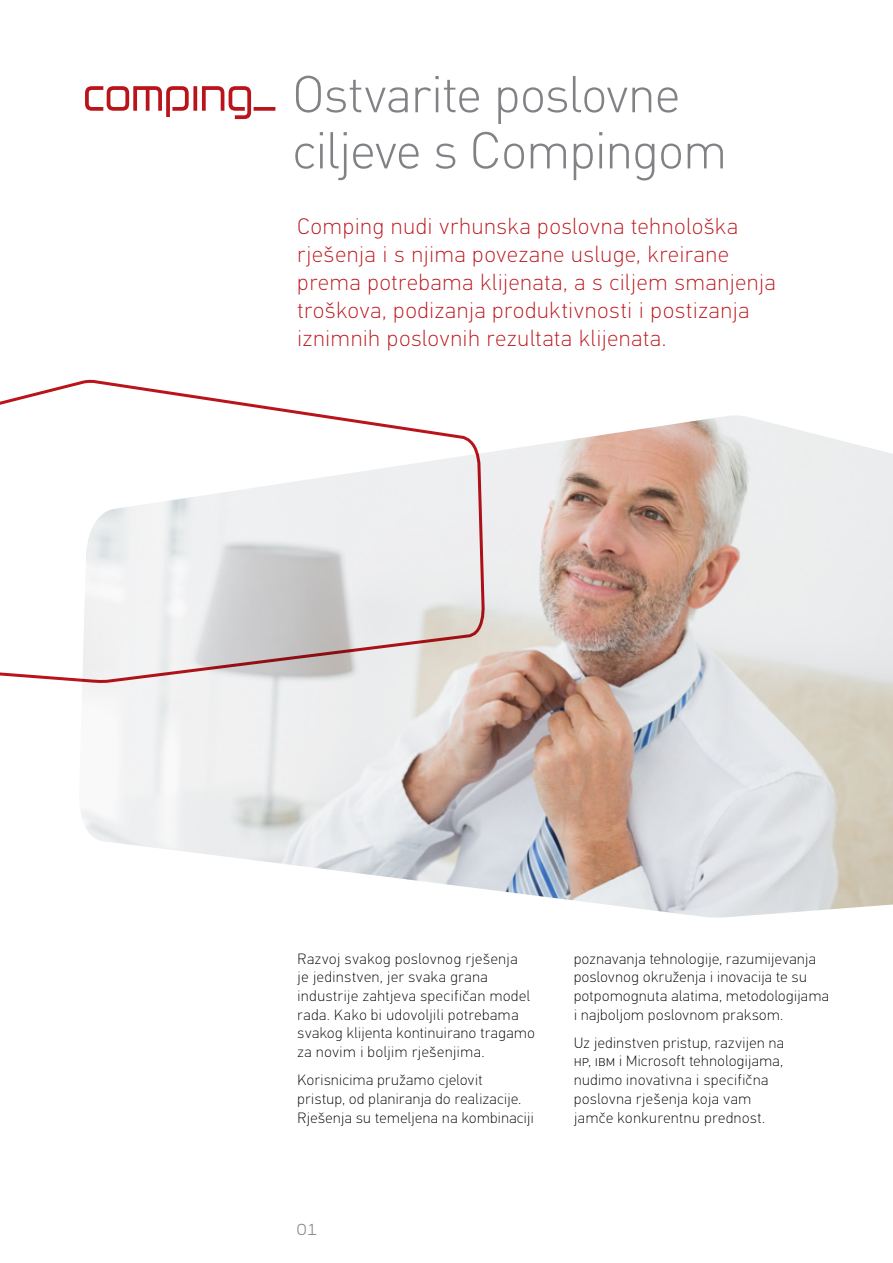
<style>
.page{position:relative;width:893px;height:1263px;background:#fff}
.page>*{position:absolute;margin:0;border:0;box-sizing:border-box;transform-origin:0 0}
.t1{font:300 51px/56.1px "DIN Pro";letter-spacing:-.035em;color:#808285}
.t2{font:100 22.5px/28px "PF Din Text Pro";letter-spacing:.045em;color:#ba131a}
.t3{font:100 22.5px "PF Din Text Pro";color:#808285}
.t4{font:100 15px/18.8px "PF Din Text Pro";letter-spacing:.035em;color:#000}
</style>
<div class="page">
<img style="left:81px;top:415px;width:812px;height:503px">
<svg style="left:85px;top:86px;width:190px;height:33px"></svg>
<svg style="left:0;top:379px;width:486px;height:305px"></svg>
<h1 class="t1" style="left:292px;top:64px;width:437px">Ostvarite poslovne ciljeve s Compingom</h1>
<h2 class="t2" style="left:298px;top:212px;width:479px">Comping nudi vrhunska poslovna tehnološka rješenja i s njima povezane usluge, kreirane prema potrebama klijenata, a s ciljem smanjenja troškova, podizanja produktivnosti i postizanja iznimnih poslovnih rezultata klijenata.</h2>
<p class="t4" style="left:298px;top:949px;width:239px">Razvoj svakog poslovnog rješenja<br>je jedinstven, jer svaka grana industrije zahtjeva specifičan model rada. Kako bi udovoljili potrebama svakog klijenta kontinuirano tragamo za novim i boljim rješenjima.</p>
<p class="t4" style="left:298px;top:1071px;width:238px">Korisnicima pružamo cjelovit<br>pristup, od planiranja do realizacije.<br>Rješenja su temeljena na kombinaciji</p>
<h2 class="t3" style="left:296px;top:1214px;width:23px">01</h2>
<p class="t4" style="left:574px;top:949px;width:256px">poznavanja tehnologije, razumijevanja poslovnog okruženja i inovacija te su potpomognuta alatima, metodologijama i najboljom poslovnom praksom.</p>
<p class="t4" style="left:574px;top:1033px;width:211px">Uz jedinstven pristup, razvijen na hp, ibm i Microsoft tehnologijama, nudimo inovativna i specifična poslovna rješenja koja vam jamče konkurentnu prednost.</p>
</div>
